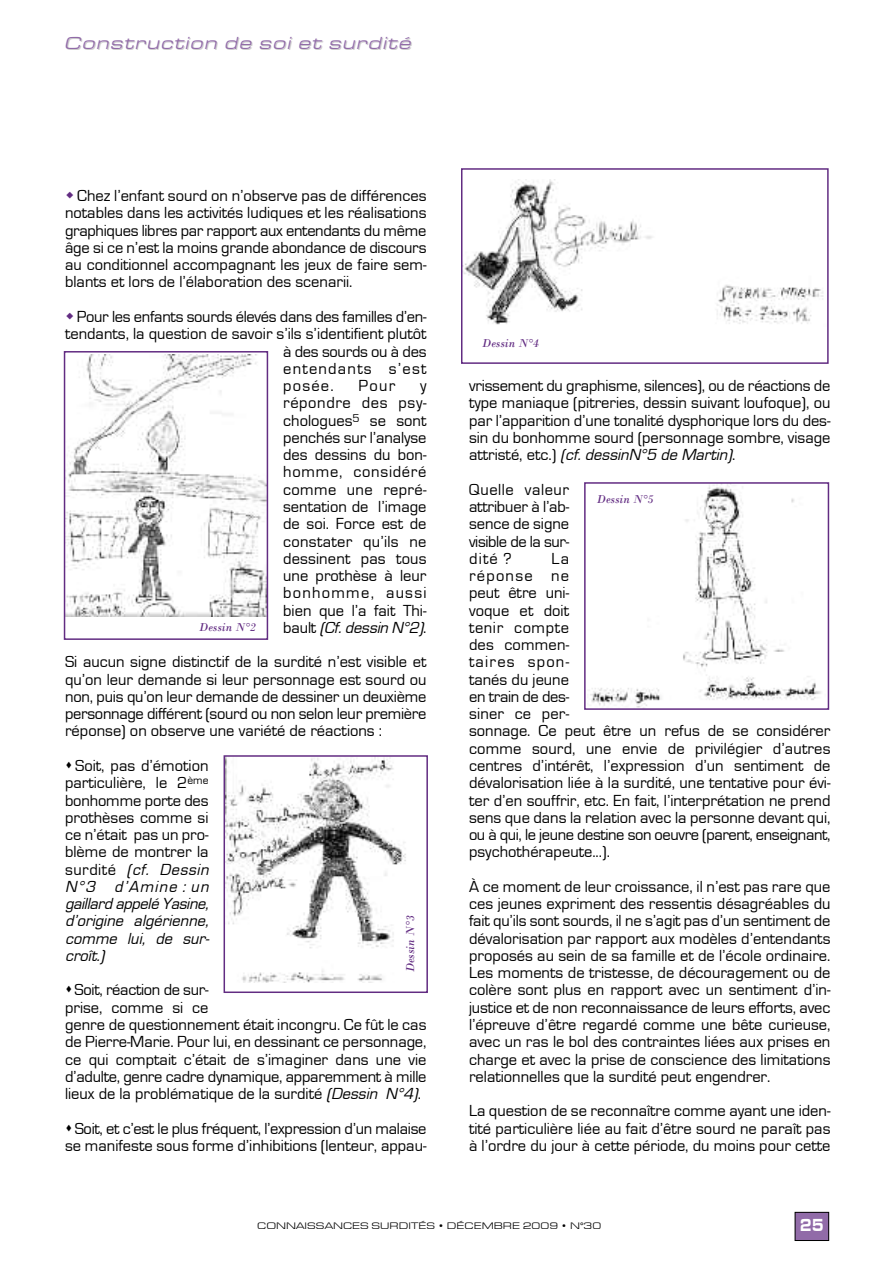
<style>
.page{position:relative;width:893px;height:1263px;background:#fff}
.page>*{position:absolute;margin:0;border:0;box-sizing:border-box;transform-origin:0 0}
.t1{font:italic 18px "Eurostar Regular Extended";color:#916ba8}
.t2{font:18px "Eurostar Black Extended";color:#fff;scale:.7 1}
.t3{font:16.5px/17.2px "Eurostar";color:#000;text-align:justify}
.t4{font:16.5px "Eurostar";letter-spacing:.075em;color:#000}
.t5{font:italic 12px "Bodoni";color:#622c82}
.t6{font:9.75px "Eurostar Regular Extended";color:#000}
.s1{font-style:italic}
</style>
<div class="page">
<div style="left:795px;top:1212px;width:34px;height:28px;background:#916ba8"></div>
<div style="left:795px;top:1212px;width:34px;height:29px;border:1px solid #000"></div>
<img style="left:67px;top:355px;width:198px;height:261px">
<div style="left:64px;top:351px;width:204px;height:289px;border:2px solid #622c82"></div>
<img style="left:227px;top:758px;width:179px;height:225px">
<div style="left:224px;top:755px;width:204px;height:238px;border:2px solid #622c82"></div>
<img style="left:464px;top:179px;width:359px;height:146px">
<div style="left:461px;top:168px;width:368px;height:196px;border:2px solid #622c82"></div>
<img style="left:590px;top:485px;width:231px;height:222px">
<div style="left:584px;top:482px;width:245px;height:228px;border:2px solid #622c82"></div>
<p class="t1" style="left:64px;top:32px;width:352px">Construction de soi et surdité</p>
<p class="t3" style="left:65px;top:187px;width:363px;text-indent:12px">Chez l’enfant sourd on n’observe pas de différences notables dans les activités ludiques et les réalisations graphiques libres par rapport aux entendants du même âge si ce n’est la moins grande abondance de discours au conditionnel accompagnant les jeux de faire sem&shy;blants et lors de l’élaboration des scenarii.</p>
<p class="t3" style="left:77px;top:307px;width:351px">Pour les enfants sourds élevés dans des familles d’en-</p>
<p class="t3" style="left:65px;top:325px;width:363px">tendants, la question de savoir s’ils s’identifient plutôt</p>
<p class="t3" style="left:283px;top:342px;width:145px">à des sourds ou à des</p>
<p class="t4" style="left:283px;top:358px;width:145px">entendants s’est</p>
<p class="t3" style="left:283px;top:376px;width:52px">posée.</p>
<p class="t3" style="left:359px;top:376px;width:38px">Pour</p>
<p class="t3" style="left:283px;top:376px;width:145px;text-indent:137px">y répondre des psy&shy;chologues<sup>5</sup> se sont penchés sur l’analyse des dessins du bon&shy;homme, considéré comme une repré&shy;sentation de l’image de soi. Force est de constater qu’ils ne dessinent pas tous une prothèse à leur bonhomme, aussi bien que l’a fait Thi&shy;b a u l t <span class="s1">(Cf. dessin N°2)</span>.</p>
<p class="t3" style="left:65px;top:653px;width:363px">Si aucun signe distinctif de la surdité n’est visible et qu’on leur demande si leur personnage est sourd ou non, puis qu’on leur demande de dessiner un deuxième personnage différent (sourd ou non selon leur première réponse) on observe une variété de réactions :</p>
<p class="t3" style="left:65px;top:756px;width:149px;text-align:left">▲ Soit, pas d’émotion particulière, le 2<sup>ème </sup>bonhomme porte des prothèses comme si ce n’était pas un pro&shy;blème de montrer la surdité <span class="s1">(cf. Dessin<br>N°3 d’Amine : un gaillard appelé Yasine, d’origine algérienne, comme lui, de sur&shy;croît.)</span></p>
<p class="t3" style="left:65px;top:981px;width:363px;text-align:left">▲Soit, réaction de sur-<br>prise, comme si ce<br>genre de questionnement était incongru. Ce fût le cas de Pierre-Marie. Pour lui, en dessinant ce personnage, ce qui comptait c’était de s’imaginer dans une vie d’adulte, genre cadre dynamique, apparemment à mille lieux de la problématique de la surdité <span class="s1">(Dessin N°4)</span>.</p>
<p class="t3" style="left:65px;top:1119px;width:363px">▲Soit, et c’est le plus fréquent, l’expression d’un malaise se manifeste sous forme d’inhibitions (lenteur, appau-</p>
<p class="t5" style="left:199px;top:620px;width:58px">Dessin N°2</p>
<p class="t5" style="left:403px;top:972px;width:58px;rotate:-90deg">Dessin N°3</p>
<p class="t5" style="left:482px;top:336px;width:58px">Dessin N°4</p>
<p class="t3" style="left:469px;top:376px;width:363px">vrissement du graphisme, silences), ou de réactions de type maniaque (pitreries, dessin suivant loufoque), ou par l’apparition d’une tonalité dysphorique lors du des&shy;sin du bonhomme sourd (personnage sombre, visage a tt r i sté , etc . ) <span class="s1">(cf. dessinN°5 de Martin)</span>.</p>
<p class="t3" style="left:469px;top:480px;width:102px">Quelle valeur attribuer à l’ab&shy;sence de signe visible de la sur&shy;dité ?</p>
<p class="t5" style="left:597px;top:492px;width:58px">Dessin N°5</p>
<p class="t3" style="left:469px;top:549px;width:363px;text-align:left;text-indent:82px">La<br>réponse ne<br>peut être uni-<br>voque et doit<br>tenir compte<br>des commen-<br>taires spon-<br>tanés du jeune<br>en train de des-<br>siner ce per-<br>sonnage. Ce peut être un refus de se considérer comme sourd, une envie de privilégier d’autres centres d’intérêt, l’expression d’un sentiment de dévalorisation liée à la surdité, une tentative pour évi&shy;ter d’en souffrir, etc. En fait, l’interprétation ne prend sens que dans la relation avec la personne devant qui, ou à qui, le jeune destine son oeuvre (parent, enseignant, psychothérapeute...).</p>
<p class="t3" style="left:469px;top:877px;width:363px">à ce moment de leur croissance, il n’est pas rare que ces jeunes expriment des ressentis désagréables du fait qu’ils sont sourds, il ne s’agit pas d’un sentiment de dévalorisation par rapport aux modèles d’entendants proposés au sein de sa famille et de l’école ordinaire.<br>Les moments de tristesse, de découragement ou de colère sont plus en rapport avec un sentiment d’in&shy;justice et de non reconnaissance de leurs efforts, avec l’épreuve d’être regardé comme une bête curieuse, avec un ras le bol des contraintes liées aux prises en charge et avec la prise de conscience des limitations relationnelles que la surdité peut engendrer.</p>
<p class="t3" style="left:469px;top:1102px;width:363px">La question de se reconnaître comme ayant une iden&shy;tité particulière liée au fait d’être sourd ne paraît pas à l’ordre du jour à cette période, du moins pour cette</p>
<p class="t6" style="left:257px;top:1219px;width:345px">CONNAISSANCES SURDITÉS • DÉCEMBRE 2009 • N°30</p>
<p class="t2" style="left:800px;top:1214px;width:36px">25</p>
</div>
